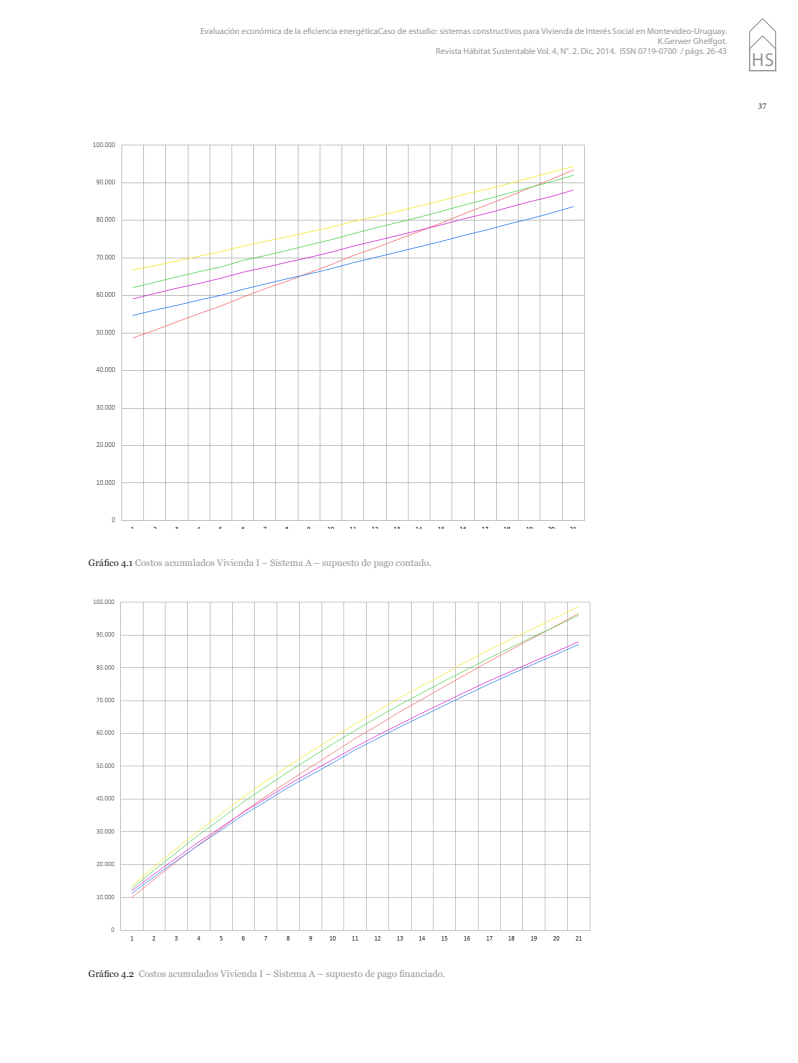
<style>
.page{position:relative;width:798px;height:1063px;background:#fff}
.page>*{position:absolute;margin:0;border:0;box-sizing:border-box;transform-origin:0 0}
.t1{font:18.75px "Myriad Pro";color:#939598}
.PIEDEPAGINA{font:9.38px "Georgia";color:#939598}
.t2{font:8.75px/10px "Myriad Pro";color:#939598;text-align:right}
.t3{font:8.75px "Minion Pro";color:#231f20}
.s1{color:#231f20}
</style>
<div class="page">
<svg style="left:749px;top:18px;width:26px;height:53px"></svg>
<img style="left:93px;top:142px;width:492px;height:387px">
<img style="left:93px;top:599px;width:498px;height:342px">
<p class="t2" style="left:200px;top:26px;width:528px">Evaluación económica de la eficiencia energéticaCaso de estudio: sistemas constructivos para Vivienda de Interés Social en Montevideo-Uruguay.<br>K.Gerwer Ghelfgot.<br>Revista Hábitat Sustentable Vol. 4, N°. 2. Dic, 2014. ISSN 0719-0700 / págs. 26-43</p>
<h1 class="t1" style="left:751px;top:48px;width:24px">HS</h1>
<p class="t3" style="left:758px;top:101px;width:10px">37</p>
<p class="PIEDEPAGINA" style="left:89px;top:557px;width:344px"><span class="s1">Gráfico 4.1</span> Costos acumulados Vivienda I – Sistema A – supuesto de pago contado.</p>
<p class="PIEDEPAGINA" style="left:89px;top:968px;width:358px"><span class="s1">Gráfico 4.2</span> Costos acumulados Vivienda I – Sistema A – supuesto de pago financiado.</p>
</div>
